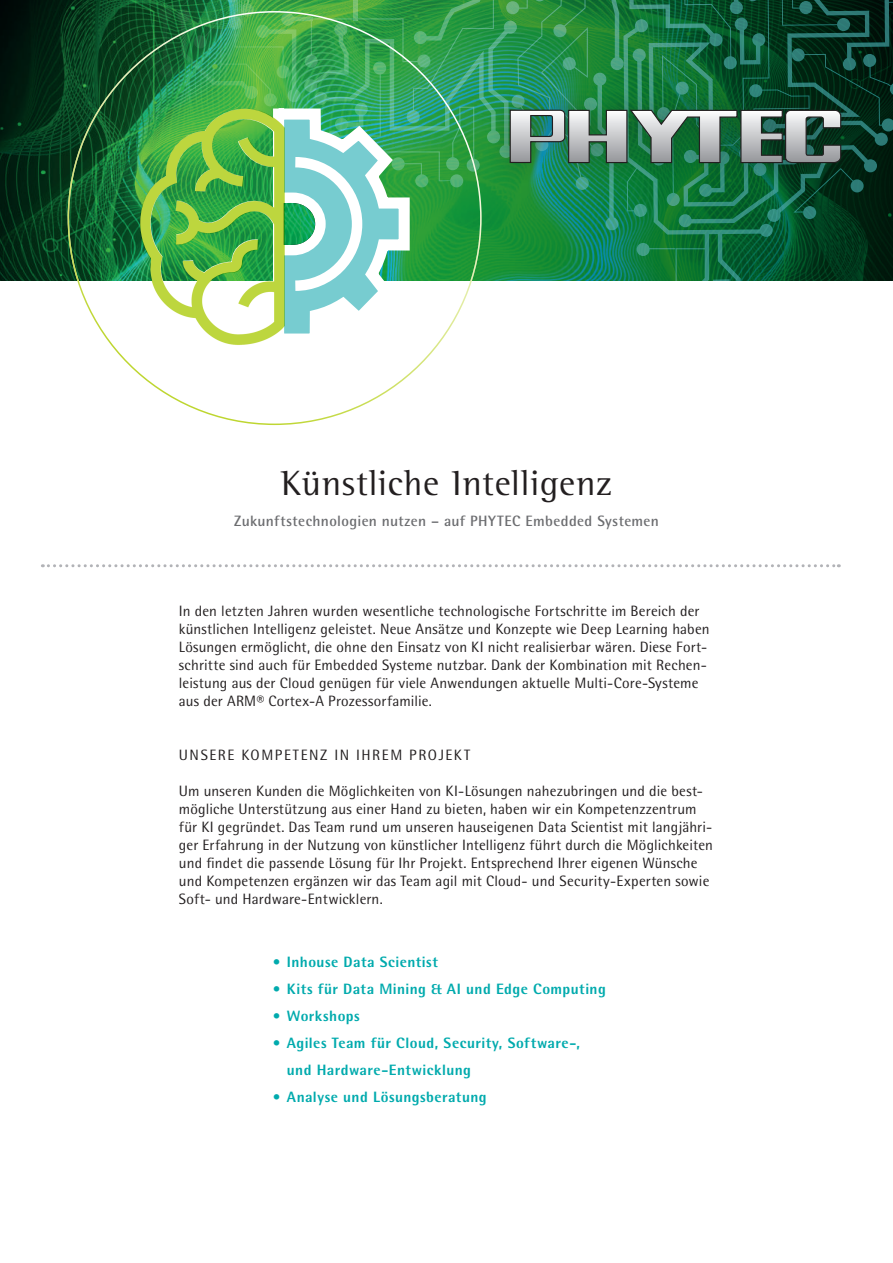
<style>
.page{position:relative;width:893px;height:1263px;background:#fff}
.page>*{position:absolute;margin:0;border:0;box-sizing:border-box;transform-origin:0 0}
.t1{font:36px "Rotis Semi Serif";letter-spacing:.02em;color:#231f20}
.t2{font:15px/18px "Rotis Semi Sans";letter-spacing:.01em;color:#231f20}
.t3{font:800 15px/27px "Rotis Semi Sans";letter-spacing:.03em;color:#00aaad}
.t4{font:700 15px "Rotis Semi Sans";letter-spacing:.025em;color:#6c6d70}
.t5{font:15px "Rotis Semi Sans";letter-spacing:.105em;color:#231f20}
</style>
<div class="page">
<svg style="left:0;top:0;width:130px;height:281px;background:#083c1e"></svg>
<svg style="left:42px;top:564px;width:797px;height:3px"></svg>
<img style="left:130px;top:0;width:763px;height:355px">
<img style="left:287px;top:203px;width:28px;height:42px">
<img style="left:122px;top:105px;width:165px;height:245px">
<h1 class="t1" style="left:281px;top:462px;width:333px">Künstliche Intelligenz</h1>
<p class="t4" style="left:234px;top:511px;width:426px">Zukunftstechnologien nutzen – auf PHYTEC Embedded Systemen</p>
<p class="t2" style="left:179px;top:602px;width:532px">In den letzten Jahren wurden wesentliche technologische Fortschritte im Bereich der künstlichen Intelligenz geleistet. Neue Ansätze und Konzepte wie Deep Learning haben Lösungen ermöglicht, die ohne den Einsatz von KI nicht realisierbar wären. Diese Fort&shy;schritte sind auch für Embedded Systeme nutzbar. Dank der Kombination mit Rechen&shy;leistung aus der Cloud genügen für viele Anwendungen aktuelle Multi-Core-Systeme aus der ARM® Cortex-A Prozessorfamilie.</p>
<p class="t5" style="left:179px;top:746px;width:293px">UNSERE KOMPETENZ IN IHREM PROJEKT</p>
<p class="t2" style="left:179px;top:782px;width:536px">Um unseren Kunden die Möglichkeiten von KI-Lösungen nahezubringen und die best&shy;mögliche Unterstützung aus einer Hand zu bieten, haben wir ein Kompetenzzentrum für KI gegründet. Das Team rund um unseren hauseigenen Data Scientist mit langjähri&shy;ger Erfahrung in der Nutzung von künstlicher Intelligenz führt durch die Möglichkeiten und findet die passende Lösung für Ihr Projekt. Entsprechend Ihrer eigenen Wünsche und Kompetenzen ergänzen wir das Team agil mit Cloud- und Security-Experten sowie Soft- und Hardware-Entwicklern.</p>
<p class="t3" style="left:272px;top:948px;width:167px">• Inhouse Data Scientist</p>
<p class="t3" style="left:272px;top:975px;width:335px">• Kits für Data Mining &amp; AI und Edge Computing</p>
<p class="t3" style="left:272px;top:1002px;width:89px">• Workshops</p>
<p class="t3" style="left:287px;top:1029px;width:295px;text-indent:-14px">• Agiles Team für Cloud, Security, Software-, und Hardware-Entwicklung</p>
<p class="t3" style="left:272px;top:1083px;width:216px">• Analyse und Lösungsberatung</p>
</div>
